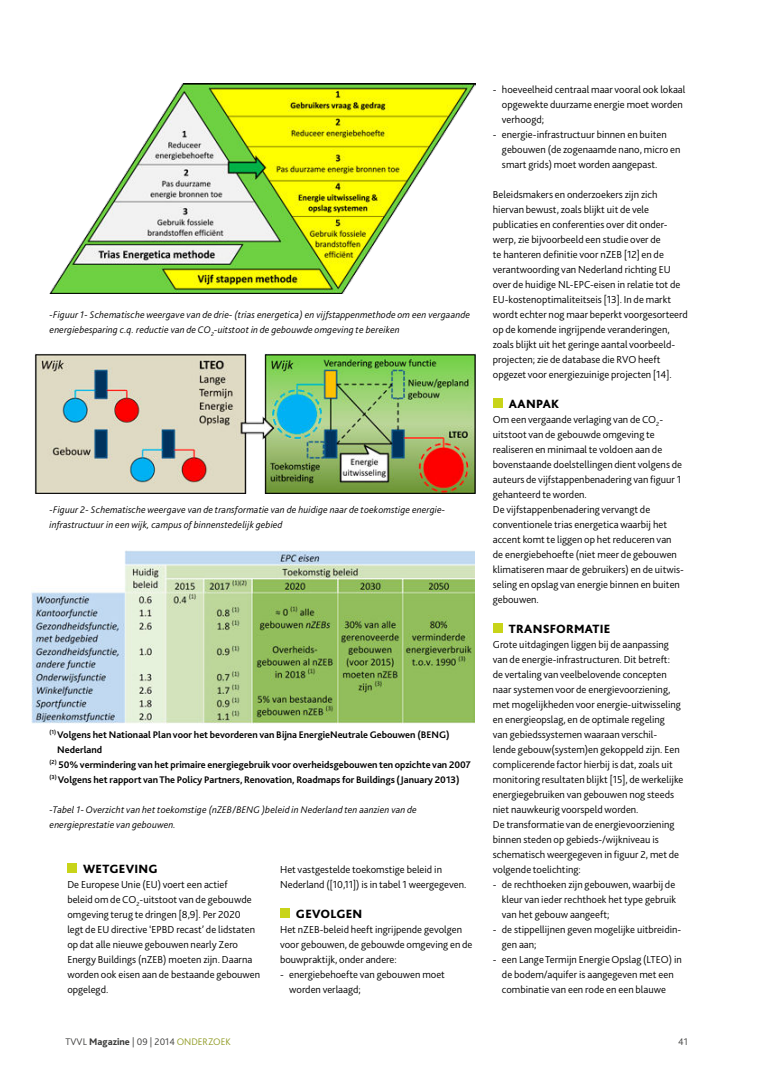
<style>
.page{position:relative;width:773px;height:1081px;background:#fff}
.page>*{position:absolute;margin:0;border:0;box-sizing:border-box;transform-origin:0 0}
.t1{font:800 12.5px "Bliss 2";letter-spacing:.02em;color:#000}
.t2{font:300 10.62px/15px "Bliss 2";color:#000}
.t3{font:italic 300 10px/15px "Bliss 2";letter-spacing:.01em;color:#000}
.t4{font:700 10px "Bliss 2";color:#000}
.t5{font:300 10px "Bliss 2";color:#3c3c3b}
.s1{font-weight:800}
.s2{color:#919c26}
</style>
<div class="page">
<div style="left:67px;top:863px;width:10px;height:10px;background:#c8d419"></div>
<div style="left:280px;top:908px;width:9px;height:10px;background:#c8d419"></div>
<div style="left:493px;top:398px;width:9px;height:10px;background:#c8d419"></div>
<div style="left:493px;top:623px;width:9px;height:10px;background:#c8d419"></div>
<img style="left:50px;top:83px;width:425px;height:210px">
<img style="left:34px;top:353px;width:441px;height:141px">
<img style="left:32px;top:551px;width:442px;height:173px">
<p class="t3" style="left:50px;top:307px;width:422px">-Figuur 1- Schematische weergave van de drie- (trias energetica) en vijfstappenmethode om een vergaande energiebesparing c.q. reductie van de CO<sub>2</sub>-uitstoot in de gebouwde omgeving te bereiken</p>
<p class="t3" style="left:50px;top:502px;width:397px">-Figuur 2- Schematische weergave van de transformatie van de huidige naar de toekomstige energie&shy;infrastructuur in een wijk, campus of binnenstedelijk gebied</p>
<p class="t4" style="left:50px;top:730px;width:401px"><sup>(1)</sup> Volgens het Nationaal Plan voor het bevorderen van Bijna EnergieNeutrale Gebouwen (BENG)</p>
<p class="t4" style="left:57px;top:745px;width:46px">Nederland</p>
<p class="t4" style="left:50px;top:760px;width:422px"><sup>(2)</sup> 50% vermindering van het primaire energiegebruik voor overheidsgebouwen ten opzichte van 2007</p>
<p class="t4" style="left:50px;top:775px;width:411px"><sup>(3)</sup> Volgens het rapport van The Policy Partners, Renovation, Roadmaps for Buildings (January 2013)</p>
<p class="t3" style="left:50px;top:802px;width:368px">-Tabel 1- Overzicht van het toekomstige (nZEB/BENG )beleid in Nederland ten aanzien van de energieprestatie van gebouwen.</p>
<p class="t1" style="left:83px;top:861px;width:76px">WETGEVING</p>
<p class="t2" style="left:67px;top:877px;width:194px">De Europese Unie (EU) voert een actief<br>beleid om de CO<sub>2</sub>-uitstoot van de gebouwde omgeving terug te dringen [8,9]. Per 2020<br>legt de EU directive ‘EPBD recast’ de lidstaten op dat alle nieuwe gebouwen nearly Zero Energy Buildings (nZEB) moeten zijn. Daarna worden ook eisen aan de bestaande gebouwen opgelegd.</p>
<p class="t2" style="left:280px;top:862px;width:188px">Het vastgestelde toekomstige beleid in<br>Nederland ([10,11]) is in tabel 1 weergegeven.</p>
<p class="t1" style="left:296px;top:906px;width:68px">GEVOLGEN</p>
<p class="t2" style="left:280px;top:922px;width:194px">Het nZEB-beleid heeft ingrijpende gevolgen voor gebouwen, de gebouwde omgeving en de bouwpraktijk, onder andere:</p>
<p class="t2" style="left:289px;top:967px;width:157px;text-indent:-9px">- energiebehoefte van gebouwen moet worden verlaagd;</p>
<p class="t2" style="left:502px;top:82px;width:185px;text-indent:-9px">- hoeveelheid centraal maar vooral ook lokaal opgewekte duurzame energie moet worden verhoogd;</p>
<p class="t2" style="left:502px;top:127px;width:180px;text-indent:-9px">- energie-infrastructuur binnen en buiten gebouwen (de zogenaamde nano, micro en smart grids) moet worden aangepast.</p>
<p class="t2" style="left:493px;top:187px;width:196px">Beleidsmakers en onderzoekers zijn zich hiervan bewust, zoals blijkt uit de vele publicaties en conferenties over dit onder&shy;werp, zie bijvoorbeeld een studie over de<br>te hanteren definitie voor nZEB [12] en de verantwoording van Nederland richting EU over de huidige NL-EPC-eisen in relatie tot de EU-kostenoptimaliteitseis [13]. In de markt wordt echter nog maar beperkt voorgesorteerd op de komende ingrijpende veranderingen, zoals blijkt uit het geringe aantal voorbeeld&shy;projecten; zie de database die RVO heeft opgezet voor energiezuinige projecten [14].</p>
<p class="t1" style="left:508px;top:396px;width:52px">AANPAK</p>
<p class="t2" style="left:493px;top:412px;width:192px">Om een vergaande verlaging van de CO<sub>2</sub>- uitstoot van de gebouwde omgeving te realiseren en minimaal te voldoen aan de bovenstaande doelstellingen dient volgens de auteurs de vijfstappenbenadering van figuur 1 gehanteerd te worden.<br>De vijfstappenbenadering vervangt de conventionele trias energetica waarbij het accent komt te liggen op het reduceren van de energiebehoefte (niet meer de gebouwen klimatiseren maar de gebruikers) en de uitwis&shy;seling en opslag van energie binnen en buiten gebouwen.</p>
<p class="t1" style="left:508px;top:621px;width:103px">TRANSFORMATIE</p>
<p class="t2" style="left:493px;top:637px;width:192px">Grote uitdagingen liggen bij de aanpassing van de energie-infrastructuren. Dit betreft:<br>de vertaling van veelbelovende concepten naar systemen voor de energievoorziening, met mogelijkheden voor energie-uitwisseling en energieopslag, en de optimale regeling<br>van gebiedssystemen waaraan verschil-<br>lende gebouw(system)en gekoppeld zijn. Een complicerende factor hierbij is dat, zoals uit monitoring resultaten blijkt [15], de werkelijke energiegebruiken van gebouwen nog steeds niet nauwkeurig voorspeld worden.<br>De transformatie van de energievoorziening binnen steden op gebieds-/wijkniveau is schematisch weergegeven in figuur 2, met de volgende toelichting:</p>
<p class="t2" style="left:501px;top:877px;width:176px;text-align:justify;text-indent:-9px">- de rechthoeken zijn gebouwen, waarbij de kleur van ieder rechthoek het type gebruik van het gebouw aangeeft;</p>
<p class="t2" style="left:501px;top:922px;width:181px;text-indent:-9px">- de stippellijnen geven mogelijke uitbreidin&shy;gen aan;</p>
<p class="t2" style="left:502px;top:952px;width:181px;text-indent:-9px">- een Lange Termijn Energie Opslag (LTEO) in de bodem/aquifer is aangegeven met een combinatie van een rode en een blauwe</p>
<p class="t5" style="left:66px;top:1037px;width:167px">TVVL <span class="s1">Magazine</span> | 09 | 2014 <span class="s2">ONDERZOEK</span></p>
<p class="t5" style="left:678px;top:1037px;width:11px">41</p>
</div>
